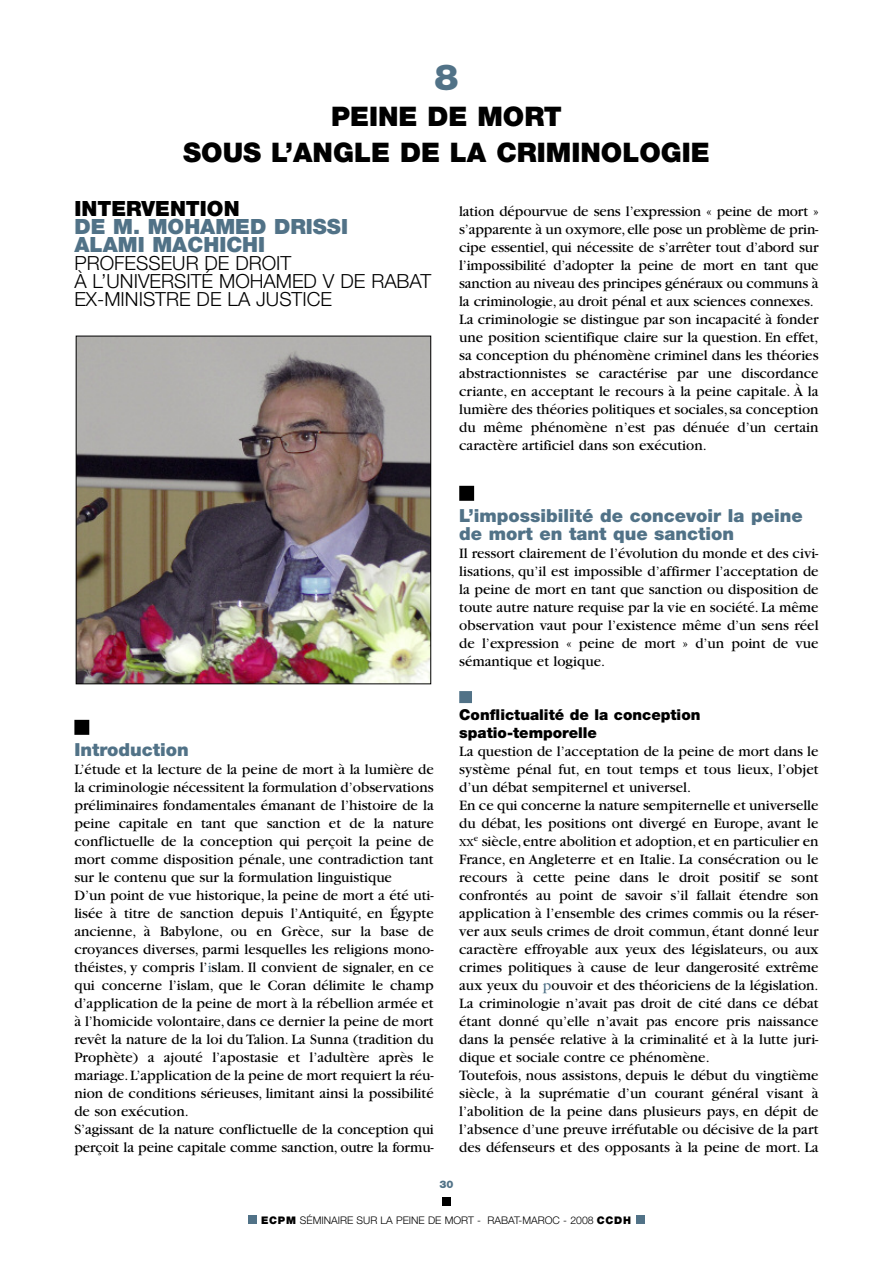
<style>
.page{position:relative;width:893px;height:1263px;background:#fff}
.page>*{position:absolute;margin:0;border:0;box-sizing:border-box;transform-origin:0 0}
.t1{font:900 36px "Helvetica Neue";color:#517287}
.t2{font:900 27px/36px "Helvetica Neue";color:#000;text-align:center}
.t3{font:900 21px/18px "Helvetica Neue";color:#517287}
.t4{font:900 21px "Helvetica Neue";color:#000}
.t5{font:300 19.5px/18px "Helvetica Neue";color:#000}
.t6{font:900 18px/18px "Helvetica Neue";color:#517287}
.t7{font:15px/18px "Garamond";color:#000}
.t8{font:900 15px/18px "Helvetica Neue";color:#000}
.t9{font:300 10.5px "Helvetica Neue";color:#000}
.t10{font:900 10.5px "Helvetica Neue";color:#517287}
.s1{color:#517287}
.s2{font-size:11.25px}
.s3{font-weight:900}
</style>
<div class="page">
<div style="left:74px;top:720px;width:15px;height:15px;background:#000"></div>
<div style="left:459px;top:486px;width:15px;height:15px;background:#000"></div>
<div style="left:459px;top:691px;width:13px;height:12px;background:#517287"></div>
<img style="left:78px;top:338px;width:351px;height:344px">
<div style="left:76px;top:336px;width:355px;height:348px;border:1px solid #000"></div>
<div style="left:636px;top:1215px;width:9px;height:9px;background:#517287"></div>
<div style="left:248px;top:1215px;width:8px;height:9px;background:#517287"></div>
<div style="left:442px;top:1197px;width:9px;height:9px;background:#000"></div>
<h1 class="t1" style="left:434px;top:64px;width:26px">8</h1>
<h2 class="t2" style="left:183px;top:101px;width:528px">PEINE DE MORT<br>SOUS L’ANGLE DE LA CRIMINOLOGIE</h2>
<h3 class="t4" style="left:74px;top:201px;width:167px">INTERVENTION</h3>
<h3 class="t3" style="left:74px;top:219px;width:275px">DE M. MOHAMED DRISSI<br>ALAMI MACHICHI</h3>
<h3 class="t5" style="left:74px;top:256px;width:359px">PROFESSEUR DE DROIT<br>À L’UNIVERSITÉ MOHAMED V DE RABAT<br>EX-MINISTRE DE LA JUSTICE</h3>
<p class="t6" style="left:74px;top:742px;width:116px">Introduction</p>
<p class="t7" style="left:74px;top:762px;width:361px">L’étude et la lecture de la peine de mort à la lumière de la criminologie nécessitent la formulation d’observations préliminaires fondamentales émanant de l’histoire de la peine capitale en tant que sanction et de la nature conflictuelle de la conception qui perçoit la peine de mort comme disposition pénale, une contradiction tant sur le contenu que sur la formulation linguistique<br>D’un point de vue historique, la peine de mort a été uti&shy;lisée à titre de sanction depuis l’Antiquité, en Égypte ancienne, à Babylone, ou en Grèce, sur la base de croyances diverses, parmi lesquelles les religions mono&shy;théistes, y compris l’<span class="s1">i</span>slam. Il convient de signaler, en ce qui concerne l’islam, que le Coran délimite le champ d’application de la peine de mort à la rébellion armée et à l’homicide volontaire, dans ce dernier la peine de mort revêt la nature de la loi du Talion. La Sunna (tradition du Prophète) a ajouté l’apostasie et l’adultère après le mariage.L’application de la peine de mort requiert la réu&shy;nion de conditions sérieuses, limitant ainsi la possibilité de son exécution.<br>S’agissant de la nature conflictuelle de la conception qui perçoit la peine capitale comme sanction, outre la formu-</p>
<p class="t7" style="left:459px;top:204px;width:361px">lation dépourvue de sens l’expression « peine de mort » s’apparente à un oxymore,elle pose un problème de prin&shy;cipe essentiel, qui nécessite de s’arrêter tout d’abord sur l’impossibilité d’adopter la peine de mort en tant que sanction au niveau des principes généraux ou communs à la criminologie, au droit pénal et aux sciences connexes.<br>La criminologie se distingue par son incapacité à fonder une position scientifique claire sur la question. En effet, sa conception du phénomène criminel dans les théories abstractionnistes se caractérise par une discordance criante, en acceptant le recours à la peine capitale. À la lumière des théories politiques et sociales,sa conception du même phénomène n’est pas dénuée d’un certain caractère artificiel dans son exécution.</p>
<p class="t6" style="left:459px;top:508px;width:345px">L’impossibilité de concevoir la peine de mort en tant que sanction</p>
<p class="t7" style="left:459px;top:546px;width:361px;text-align:justify">Il ressort clairement de l’évolution du monde et des civi&shy;lisations, qu’il est impossible d’affirmer l’acceptation de la peine de mort en tant que sanction ou disposition de toute autre nature requise par la vie en société. La même observation vaut pour l’existence même d’un sens réel de l’expression « peine de mort » d’un point de vue sémantique et logique.</p>
<p class="t8" style="left:459px;top:707px;width:243px">Conflictualité de la conception spatio-temporelle</p>
<p class="t7" style="left:459px;top:744px;width:361px">La question de l’acceptation de la peine de mort dans le système pénal fut, en tout temps et tous lieux, l’objet d’un débat sempiternel et universel.<br>En ce qui concerne la nature sempiternelle et universelle du débat, les positions ont divergé en Europe, avant le <span class="s2">XX</span><sup>e</sup> siècle,entre abolition et adoption,et en particulier en France, en Angleterre et en Italie. La consécration ou le recours à cette peine dans le droit positif se sont confrontés au point de savoir s’il fallait étendre son application à l’ensemble des crimes commis ou la réser&shy;ver aux seuls crimes de droit commun, étant donné leur caractère effroyable aux yeux des législateurs, ou aux crimes politiques à cause de leur dangerosité extrême aux yeux du <span class="s1">p</span>ouvoir et des théoriciens de la législation.<br>La criminologie n’avait pas droit de cité dans ce débat étant donné qu’elle n’avait pas encore pris naissance dans la pensée relative à la criminalité et à la lutte juri&shy;dique et sociale contre ce phénomène.<br>Toutefois, nous assistons, depuis le début du vingtième siècle, à la suprématie d’un courant général visant à l’abolition de la peine dans plusieurs pays, en dépit de l’absence d’une preuve irréfutable ou décisive de la part des défenseurs et des opposants à la peine de mort. La</p>
<p class="t10" style="left:439px;top:1181px;width:16px">30</p>
<p class="t9" style="left:261px;top:1217px;width:371px"><span class="s3">ECPM</span> SÉMINAIRE SUR LA PEINE DE MORT - RABAT-MAROC - 2008 <span class="s3">CCDH</span></p>
</div>
